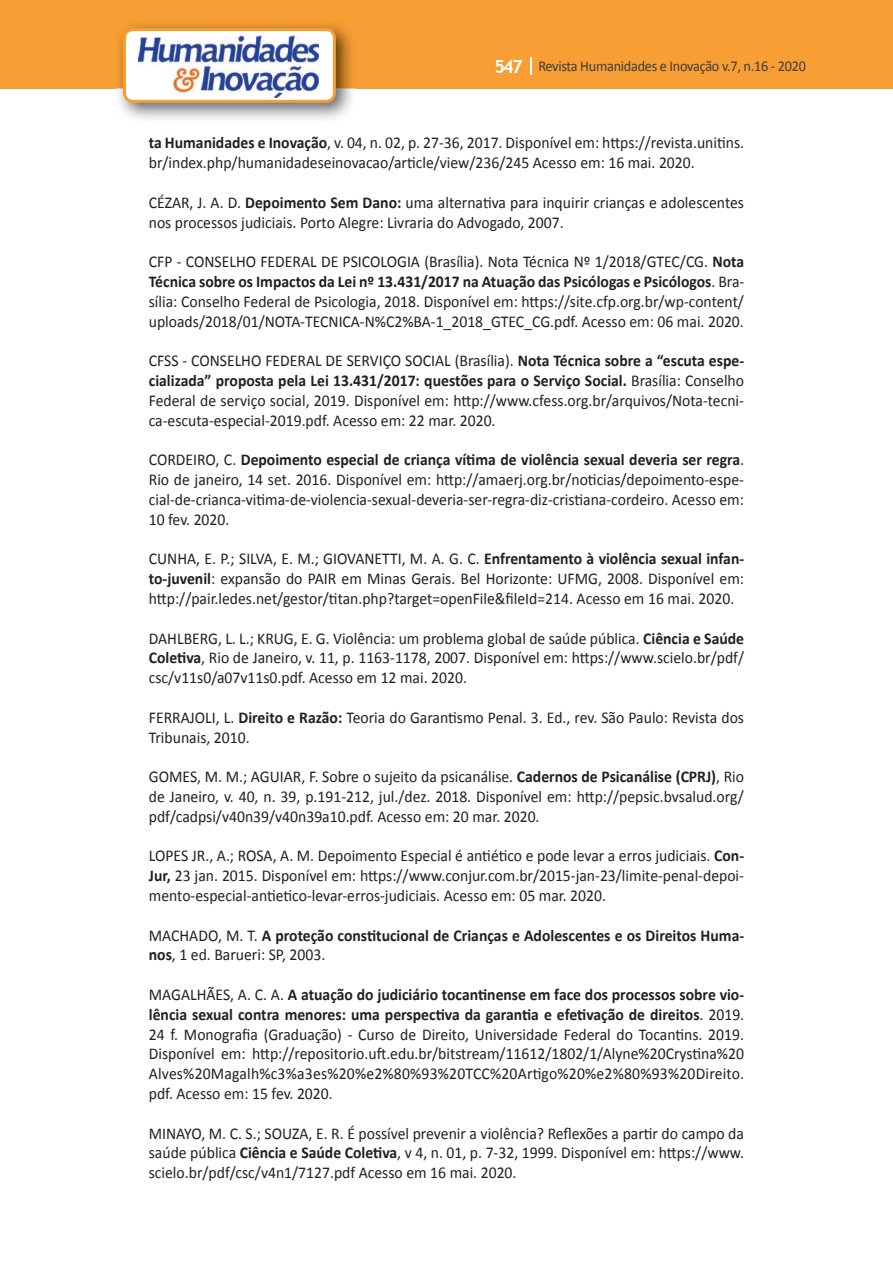
<style>
.page{position:relative;width:893px;height:1263px;background:#fff}
.page>*{position:absolute;margin:0;border:0;box-sizing:border-box;transform-origin:0 0}
.t1{font:16.5px/19.8px "Calibri";color:#231f20;text-align:justify;scale:.95 1}
.t2{font:700 16.5px/19.8px "Calibri";color:#231f20;scale:.95 1}
.t3{font:15px "Calibri";letter-spacing:-.02em;color:#3e3e3f;scale:.95 1}
.s1{font-family:"Trebuchet MS";font-weight:700;font-size:18px;color:#fff}
.s2{font-weight:700}
.s3{font-weight:400}
</style>
<div class="page">
<div style="left:0;top:0;width:893px;height:88px;background:#f79e34"></div>
<svg style="left:530px;top:57px;width:2px;height:18px"></svg>
<img style="left:115px;top:24px;width:241px;height:95px">
<svg style="left:123px;top:28px;width:213px;height:75px"></svg>
<p class="t3" style="left:495px;top:57px;width:329px"><span class="s1">547</span> Revista Humanidades e Inovação v.7, n.16 - 2020</p>
<p class="t1" style="left:149px;top:133px;width:628px"><span class="s2">ta Humanidades e Inovação</span>, v. 04, n. 02, p. 27-36, 2017. Disponível em: https://revista.unitins. br/index.php/humanidadeseinovacao/article/view/236/245 Acesso em: 16 mai. 2020.</p>
<p class="t1" style="left:149px;top:193px;width:628px">CÉZAR, J. A. D. <span class="s2">Depoimento Sem Dano:</span> uma alternativa para inquirir crianças e adolescentes nos processos judiciais. Porto Alegre: Livraria do Advogado, 2007.</p>
<p class="t1" style="left:149px;top:252px;width:628px">CFP - CONSELHO FEDERAL DE PSICOLOGIA (Brasília). Nota Técnica Nº 1/2018/GTEC/CG. <span class="s2">Nota Técnica sobre os Impactos da Lei nº 13.431/2017 na Atuação das Psicólogas e Psicólogos</span>. Bra&shy;sília: Conselho Federal de Psicologia, 2018. Disponível em: https://site.cfp.org.br/wp-content/ uploads/2018/01/NOTA-TECNICA-N%C2%BA-1_2018_GTEC_CG.pdf. Acesso em: 06 mai. 2020.</p>
<p class="t1" style="left:149px;top:351px;width:628px">CFSS - CONSELHO FEDERAL DE SERVIÇO SOCIAL (Brasília). <span class="s2">Nota Técnica sobre a “escuta espe&shy;cializada” proposta pela Lei 13.431/2017: questões para o Serviço Social.</span> Brasília: Conselho Federal de serviço social, 2019. Disponível em: http://www.cfess.org.br/arquivos/Nota-tecni&shy;ca-escuta-especial-2019.pdf. Acesso em: 22 mar. 2020.</p>
<p class="t1" style="left:149px;top:450px;width:628px">CORDEIRO, C. <span class="s2">Depoimento especial de criança vítima de violência sexual deveria ser regra</span>.<br>Rio de janeiro, 14 set. 2016. Disponível em: http://amaerj.org.br/noticias/depoimento-espe&shy;cial-de-crianca-vitima-de-violencia-sexual-deveria-ser-regra-diz-cristiana-cordeiro. Acesso em:<br>10 fev. 2020.</p>
<p class="t1" style="left:149px;top:549px;width:628px">CUNHA, E. P.; SILVA, E. M.; GIOVANETTI, M. A. G. C. <span class="s2">Enfrentamento à violência sexual infan&shy;to-juvenil</span>: expansão do PAIR em Minas Gerais. Bel Horizonte: UFMG, 2008. Disponível em: http://pair.ledes.net/gestor/titan.php?target=openFile&amp;fileId=214. Acesso em 16 mai. 2020.</p>
<p class="t1" style="left:149px;top:628px;width:628px">DAHLBERG, L. L.; KRUG, E. G. Violência: um problema global de saúde pública. <span class="s2">Ciência e Saúde Coletiva</span>, Rio de Janeiro, v. 11, p. 1163-1178, 2007. Disponível em: https://www.scielo.br/pdf/ csc/v11s0/a07v11s0.pdf. Acesso em 12 mai. 2020.</p>
<p class="t1" style="left:149px;top:707px;width:628px">FERRAJOLI, L. <span class="s2">Direito e Razão:</span> Teoria do Garantismo Penal. 3. Ed., rev. São Paulo: Revista dos<br>Tribunais, 2010.</p>
<p class="t1" style="left:149px;top:767px;width:628px">GOMES, M. M.; AGUIAR, F. Sobre o sujeito da psicanálise. <span class="s2">Cadernos de Psicanálise (CPRJ)</span>, Rio de Janeiro, v. 40, n. 39, p.191-212, jul./dez. 2018. Disponível em: http://pepsic.bvsalud.org/ pdf/cadpsi/v40n39/v40n39a10.pdf. Acesso em: 20 mar. 2020.</p>
<p class="t1" style="left:149px;top:846px;width:628px">LOPES JR., A.; ROSA, A. M. Depoimento Especial é antiético e pode levar a erros judiciais. <span class="s2">Con-Jur,</span> 23 jan. 2015. Disponível em: https://www.conjur.com.br/2015-jan-23/limite-penal-depoi&shy;mento-especial-antietico-levar-erros-judiciais. Acesso em: 05 mar. 2020.</p>
<p class="t2" style="left:149px;top:925px;width:628px"><span class="s3">MACHADO, M. T.</span> A proteção constitucional de Crianças e Adolescentes e os Direitos Huma&shy;nos<span class="s3">, 1 ed. Barueri: SP, 2003.</span></p>
<p class="t1" style="left:149px;top:985px;width:628px">MAGALHÃES, A. C. A. <span class="s2">A atuação do judiciário tocantinense em face dos processos sobre vio&shy;lência sexual contra menores: uma perspectiva da garantia e efetivação de direitos</span>. 2019.<br>24 f. Monografia (Graduação) - Curso de Direito, Universidade Federal do Tocantins. 2019.<br>Disponível em: http://repositorio.uft.edu.br/bitstream/11612/1802/1/Alyne%20Crystina%20<br>Alves%20Magalh%c3%a3es%20%e2%80%93%20TCC%20Artigo%20%e2%80%93%20Direito. pdf. Acesso em: 15 fev. 2020.</p>
<p class="t1" style="left:149px;top:1123px;width:628px">MINAYO, M. C. S.; SOUZA, E. R. É possível prevenir a violência? Reflexões a partir do campo da saúde pública <span class="s2">Ciência e Saúde Coletiva</span>, v 4, n. 01, p. 7-32, 1999. Disponível em: https://www. scielo.br/pdf/csc/v4n1/7127.pdf Acesso em 16 mai. 2020.</p>
</div>
